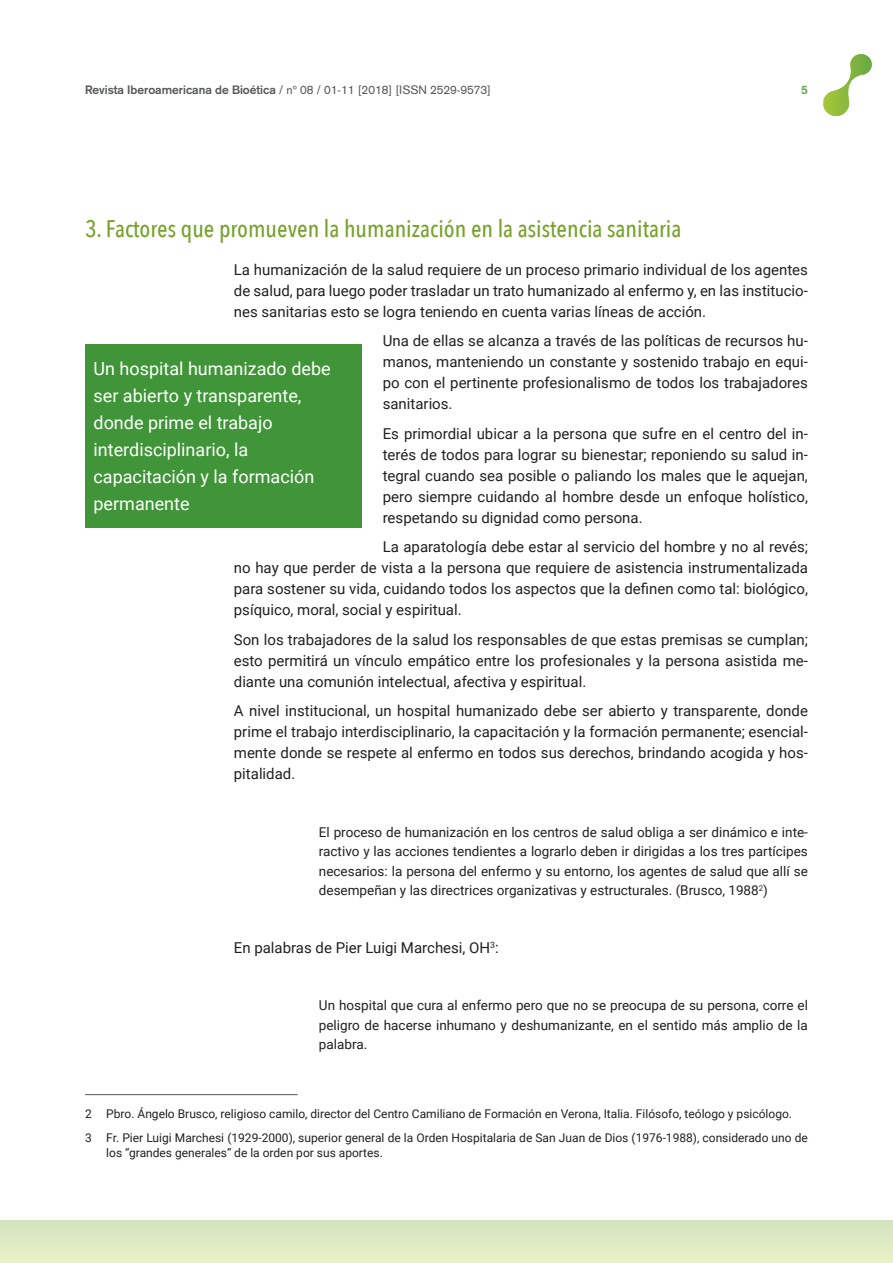
<style>
.page{position:relative;width:893px;height:1263px;background:#fff}
.page>*{position:absolute;margin:0;border:0;box-sizing:border-box;transform-origin:0 0}
.t1{font:500 24px "Avenir Next Condensed";color:#78a22d}
.t2{font:18px/27px "Roboto";color:#fff}
.t3{font:15px/21px "Roboto";color:#231f20;text-align:justify}
.t4{font:13.5px/19.5px "Roboto";color:#231f20;text-align:justify}
.t5{font:12px/23.5px "Roboto";color:#231f20}
.t6{font:12px "Akzidenz Grotesk";color:#57585a}
.t7{font:700 12px "Akzidenz Grotesk";color:#66a554}
.s1{font-weight:700}
</style>
<div class="page">
<div style="left:0;top:1220px;width:893px;height:43px;background:#deeac2"></div>
<svg style="left:823px;top:54px;width:49px;height:62px"></svg>
<hr style="left:85px;top:1094px;width:213px;height:1px;background:#57585a">
<div style="left:85px;top:344px;width:276px;height:184px;background:#3f9537"></div>
<p class="t6" style="left:85px;top:83px;width:407px"><span class="s1">Revista Iberoamericana de Bioética</span> / nº 08 / 01-11 [2018] [ISSN 2529-9573]</p>
<p class="t7" style="left:801px;top:83px;width:8px">5</p>
<h1 class="t1" style="left:85px;top:214px;width:598px">3. Factores que promueven la humanización en la asistencia sanitaria</h1>
<p class="t3" style="left:234px;top:258px;width:576px">La humanización de la salud requiere de un proceso primario individual de los agentes de salud, para luego poder trasladar un trato humanizado al enfermo y, en las institucio&shy;nes sanitarias esto se logra teniendo en cuenta varias líneas de acción.</p>
<p class="t3" style="left:383px;top:330px;width:427px">Una de ellas se alcanza a través de las políticas de recursos hu&shy;manos, manteniendo un constante y sostenido trabajo en equi&shy;po con el pertinente profesionalismo de todos los trabajadores sanitarios.</p>
<p class="t3" style="left:383px;top:422px;width:427px">Es primordial ubicar a la persona que sufre en el centro del in&shy;terés de todos para lograr su bienestar; reponiendo su salud in&shy;tegral cuando sea posible o paliando los males que le aquejan, pero siempre cuidando al hombre desde un enfoque holístico, respetando su dignidad como persona.</p>
<p class="t3" style="left:234px;top:536px;width:576px;text-indent:149px">La aparatología debe estar al servicio del hombre y no al revés; no hay que perder de vista a la persona que requiere de asistencia instrumentalizada para sostener su vida, cuidando todos los aspectos que la definen como tal: biológico, psíquico, moral, social y espiritual.</p>
<p class="t3" style="left:234px;top:628px;width:576px">Son los trabajadores de la salud los responsables de que estas premisas se cumplan; esto permitirá un vínculo empático entre los profesionales y la persona asistida me&shy;diante una comunión intelectual, afectiva y espiritual.</p>
<p class="t3" style="left:234px;top:700px;width:576px">A nivel institucional, un hospital humanizado debe ser abierto y transparente, donde prime el trabajo interdisciplinario, la capacitación y la formación permanente; esencial&shy;mente donde se respete al enfermo en todos sus derechos, brindando acogida y hos&shy;pitalidad.</p>
<p class="t2" style="left:94px;top:355px;width:239px">Un hospital humanizado debe ser abierto y transparente, donde prime el trabajo interdisciplinario, la capacitación y la formación permanente</p>
<p class="t4" style="left:319px;top:822px;width:490px">El proceso de humanización en los centros de salud obliga a ser dinámico e inte&shy;ractivo y las acciones tendientes a lograrlo deben ir dirigidas a los tres partícipes necesarios: la persona del enfermo y su entorno, los agentes de salud que allí se desempeñan y las directrices organizativas y estructurales. (Brusco, 1988<sup>2</sup>)</p>
<p class="t3" style="left:234px;top:936px;width:266px">En palabras de Pier Luigi Marchesi, OH<sup>3</sup>:</p>
<p class="t4" style="left:319px;top:995px;width:490px">Un hospital que cura al enfermo pero que no se preocupa de su persona, corre el peligro de hacerse inhumano y deshumanizante, en el sentido más amplio de la palabra.</p>
<p class="t5" style="left:85px;top:1102px;width:724px">2 Pbro. Ángelo Brusco, religioso camilo, director del Centro Camiliano de Formación en Verona, Italia. Filósofo, teólogo y psicólogo.<br>3 Fr. Pier Luigi Marchesi (1929-2000), superior general de la Orden Hospitalaria de San Juan de Dios (1976-1988), considerado uno de</p>
<p class="t5" style="left:106px;top:1140px;width:278px">los “grandes generales” de la orden por sus aportes.</p>
</div>
